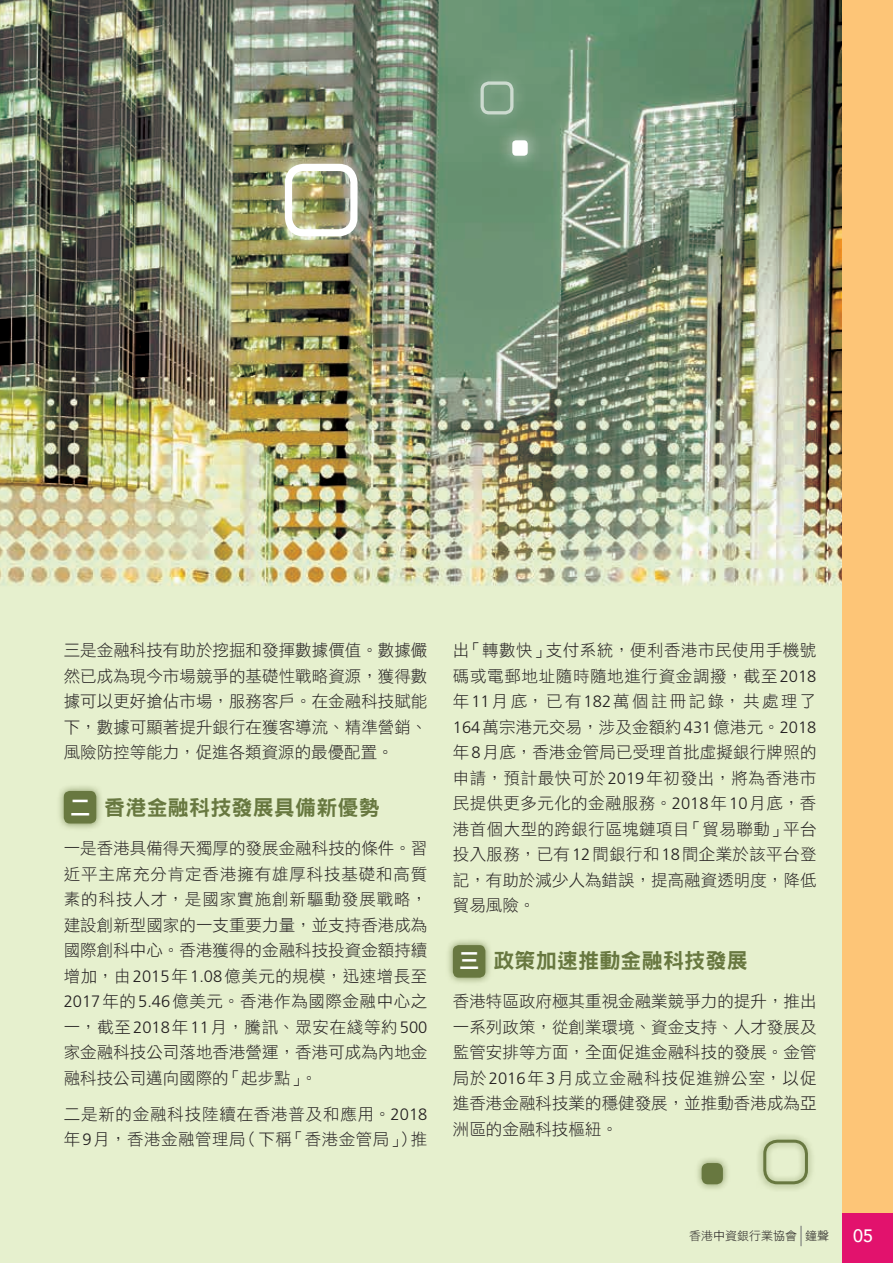
<style>
.page{position:relative;width:893px;height:1263px;background:#fff}
.page>*{position:absolute;margin:0;border:0;box-sizing:border-box;transform-origin:0 0}
.a_sh{font:21px "DF Hei HK W9";letter-spacing:.01em;color:#687840}
.t1{font:500 18px "Avenir";color:#fff}
.a_text{font:16.5px/25.5px "DF Hei HK W3";color:#231f20;text-align:justify}
.a_text-2{font:16.5px/25.5px "DF Hei HK W3";letter-spacing:.05em;color:#231f20}
.t2{font:12px "DF Li Hei HK W3";color:#231f20}
.s1{color:#fff}
.s2{font-family:"Frutiger";font-weight:300}
</style>
<div class="page">
<img style="left:0;top:0;width:842px;height:1263px">
<div style="left:465px;top:66px;width:64px;height:64px;background:#6f9879"></div>
<div style="left:480px;top:81px;width:33px;height:33px;border:3px solid #fff;border-radius:7px"></div>
<div style="left:497px;top:125px;width:46px;height:46px;background:#fff;opacity:.75"></div>
<div style="left:512px;top:140px;width:16px;height:16px;background:#fff;border-radius:4px"></div>
<div style="left:56px;top:783px;width:48px;height:48px;background:#687840;opacity:.75"></div>
<div style="left:64px;top:791px;width:32px;height:32px;background:#687840;border-radius:6px"></div>
<div style="left:445px;top:937px;width:48px;height:48px;background:#687840;opacity:.75"></div>
<div style="left:453px;top:945px;width:32px;height:33px;background:#687840;border-radius:6px"></div>
<div style="left:755px;top:1132px;width:60px;height:60px;background:#687840;opacity:.75"></div>
<div style="left:763px;top:1140px;width:45px;height:44px;border:3px solid #687840;border-radius:13px"></div>
<div style="left:694px;top:1155px;width:37px;height:37px;background:#687840;opacity:.75"></div>
<div style="left:702px;top:1163px;width:21px;height:21px;background:#687840;border-radius:6px"></div>
<div style="left:842px;top:0;width:51px;height:1263px;background:#fdc577"></div>
<div style="left:842px;top:1213px;width:51px;height:50px;background:#e2126d"></div>
<svg style="left:801px;top:1226px;width:1px;height:20px"></svg>
<div style="left:269px;top:148px;width:104px;height:104px;background:#fff;opacity:.75"></div>
<div style="left:285px;top:164px;width:72px;height:72px;border:7px solid #fff;border-radius:15px"></div>
<p class="a_text" style="left:64px;top:637px;width:365px">三是金融科技有助於挖掘和發揮數據價值。數據儼然已成為現今市場競爭的基礎性戰略資源，獲得數據可以更好搶佔市場，服務客戶。在金融科技賦能下，數據可顯著提升銀行在獲客導流、精準營銷、風險防控等能力，促進各類資源的最優配置。</p>
<p class="a_sh" style="left:70px;top:796px;width:311px"><span class="s1">二</span> 香港金融科技發展具備新優勢</p>
<p class="a_text" style="left:64px;top:835px;width:365px">一是香港具備得天獨厚的發展金融科技的條件。習近平主席充分肯定香港擁有雄厚科技基礎和高質素的科技人才，是國家實施創新驅動發展戰略，建設創新型國家的一支重要力量，並支持香港成為國際創科中心。香港獲得的金融科技投資金額持續增加，由<span class="s2">2015</span>年<span class="s2">1.08</span>億美元的規模，迅速增長至<span class="s2">2017</span>年的<span class="s2">5.46</span>億美元。香港作為國際金融中心之一，截至<span class="s2">2018</span>年<span class="s2">11</span>月，騰訊、眾安在綫等約<span class="s2">500</span>家金融科技公司落地香港營運，香港可成為內地金融科技公司邁向國際的「起步點」。</p>
<p class="a_text-2" style="left:64px;top:1101px;width:365px">二是新的金融科技陸續在香港普及和應用。<span class="s2">2018</span>年<span class="s2">9</span>月，香港金融管理局（下稱「香港金管局」）推</p>
<p class="a_text" style="left:453px;top:637px;width:365px">出「轉數快」支付系統，便利香港市民使用手機號碼或電郵地址隨時隨地進行資金調撥，截至<span class="s2">2018</span>年<span class="s2">11</span>月底，已有<span class="s2">182</span>萬個註冊記錄，共處理了<span class="s2">164</span>萬宗港元交易，涉及金額約<span class="s2">431</span>億港元。<span class="s2">2018</span>年<span class="s2">8</span>月底，香港金管局已受理首批虛擬銀行牌照的申請，預計最快可於<span class="s2">2019</span>年初發出，將為香港市民提供更多元化的金融服務。<span class="s2">2018</span>年<span class="s2">10</span>月底，香港首個大型的跨銀行區塊鏈項目「貿易聯動」平台投入服務，已有<span class="s2">12</span>間銀行和<span class="s2">18</span>間企業於該平台登記，有助於減少人為錯誤，提高融資透明度，降低貿易風險。</p>
<p class="a_sh" style="left:459px;top:949px;width:290px"><span class="s1">三</span> 政策加速推動金融科技發展</p>
<p class="a_text" style="left:453px;top:988px;width:365px">香港特區政府極其重視金融業競爭力的提升，推出一系列政策，從創業環境、資金支持、人才發展及監管安排等方面，全面促進金融科技的發展。金管局於<span class="s2">2016</span>年<span class="s2">3</span>月成立金融科技促進辦公室，以促進香港金融科技業的穩健發展，並推動香港成為亞洲區的金融科技樞紐。</p>
<p class="t2" style="left:689px;top:1229px;width:141px">香港中資銀行業協會 鐘聲</p>
<p class="t1" style="left:853px;top:1220px;width:22px">05</p>
</div>
